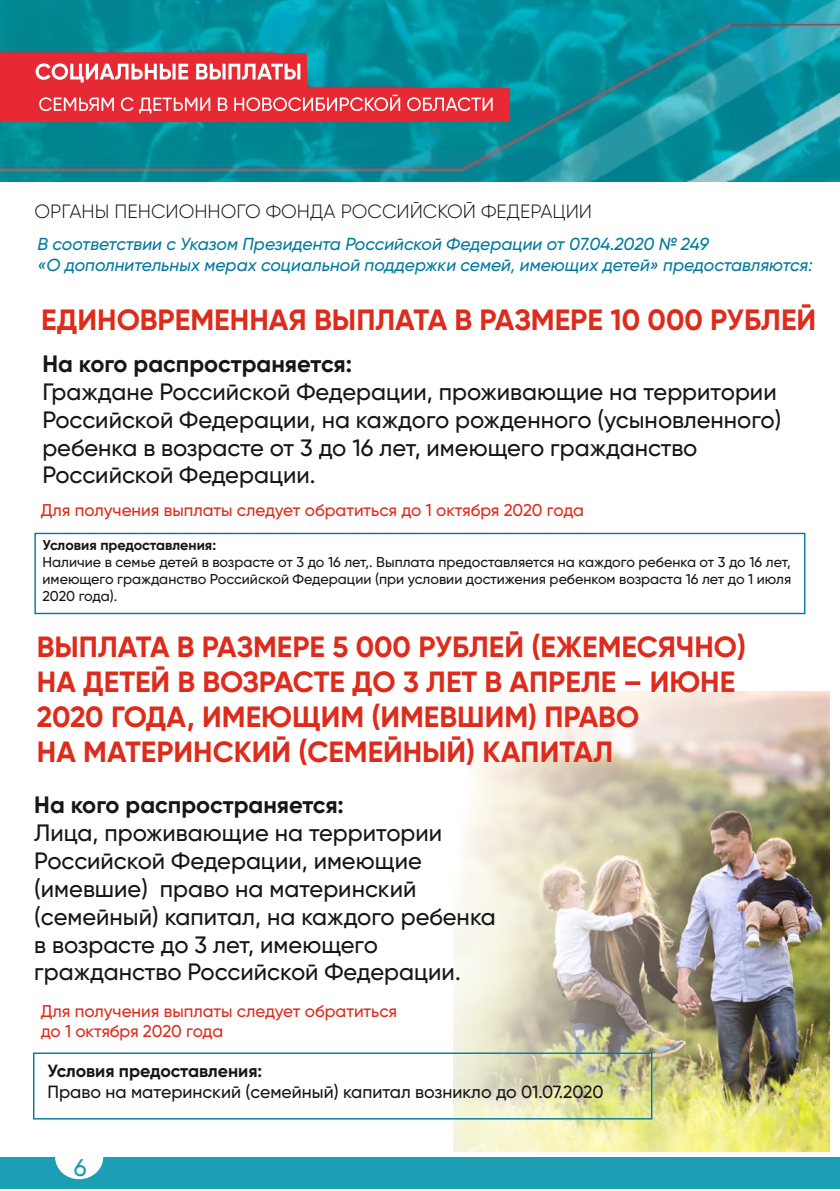
<style>
.page{position:relative;width:840px;height:1191px;background:#fff}
.page>*{position:absolute;margin:0;border:0;box-sizing:border-box;transform-origin:0 0}
.t1{font:700 29.2px/35.4px "Gilroy";color:#dd2b1c}
.t2{font:500 24px "Gilroy";color:#1c9eb5}
.t3{font:500 23.6px/27.8px "Gilroy";color:#151616}
.t4{font:700 23.6px "Gilroy";color:#151616}
.t5{font:300 19.2px "Gilroy";color:#151616}
.t6{font:500 17.6px "Gilroy";color:#151616}
.t7{font:700 17.6px "Gilroy";color:#151616}
.t8{font:italic 500 17.4px/20.4px "Gilroy";color:#007a9d}
.t9{font:500 17px/20px "Gilroy";color:#dd2b1c}
.t10{font:500 14.2px/16.8px "Gilroy";color:#151616;text-align:justify}
.t11{font:700 14.2px "Gilroy";color:#151616}
</style>
<div class="page">
<div style="left:34px;top:533px;width:771px;height:81px;border:1px solid #007a9d"></div>
<img style="left:453px;top:692px;width:375px;height:459px">
<div style="left:33px;top:1052px;width:619px;height:67px;border:1px solid #007a9d"></div>
<img style="left:0;top:0;width:839px;height:181px">
<div style="left:0;top:53px;width:306px;height:34px;background:#e62933"></div>
<div style="left:0;top:88px;width:510px;height:34px;background:#e62933"></div>
<svg style="left:36px;top:63px;width:264px;height:19px"></svg>
<svg style="left:39px;top:95px;width:453px;height:18px"></svg>
<div style="left:0;top:1157px;width:839px;height:31px;background:#1c9eb5"></div>
<div style="left:55px;top:1135px;width:48px;height:44px;background:#fff;border-radius:50%"></div>
<p class="t5" style="left:35px;top:203px;width:558px">ОРГАНЫ ПЕНСИОННОГО ФОНДА РОССИЙСКОЙ ФЕДЕРАЦИИ</p>
<p class="t8" style="left:37px;top:235px;width:776px">В соответствии с Указом Президента Российской Федерации от 07.04.2020 № 249<br>«О дополнительных мерах социальной поддержки семей, имеющих детей» предоставляются:</p>
<p class="t1" style="left:41px;top:303px;width:776px">ЕДИНОВРЕМЕННАЯ ВЫПЛАТА В РАЗМЕРЕ 10 000 РУБЛЕЙ</p>
<p class="t4" style="left:42px;top:353px;width:311px">На кого распространяется:</p>
<p class="t3" style="left:42px;top:379px;width:740px">Граждане Российской Федерации, проживающие на территории Российской Федерации, на каждого рожденного (усыновленного) ребенка в возрасте от 3 до 16 лет, имеющего гражданство Российской Федерации.</p>
<p class="t9" style="left:41px;top:500px;width:544px">Для получения выплаты следует обратиться до 1 октября 2020 года</p>
<p class="t11" style="left:43px;top:538px;width:175px">Условия предоставления:</p>
<p class="t10" style="left:43px;top:554px;width:749px">Наличие в семье детей в возрасте от 3 до 16 лет,. Выплата предоставляется на каждого ребенка от 3 до 16 лет, имеющего гражданство Российской Федерации (при условии достижения ребенком возраста 16 лет до 1 июля 2020 года).</p>
<p class="t1" style="left:37px;top:630px;width:710px">ВЫПЛАТА В РАЗМЕРЕ 5 000 РУБЛЕЙ (ЕЖЕМЕСЯЧНО)<br>НА ДЕТЕЙ В ВОЗРАСТЕ ДО 3 ЛЕТ В АПРЕЛЕ – ИЮНЕ 2020 ГОДА, ИМЕЮЩИМ (ИМЕВШИМ) ПРАВО<br>НА МАТЕРИНСКИЙ (СЕМЕЙНЫЙ) КАПИТАЛ</p>
<p class="t4" style="left:34px;top:794px;width:311px">На кого распространяется:</p>
<p class="t3" style="left:34px;top:820px;width:462px">Лица, проживающие на территории Российской Федерации, имеющие (имевшие) право на материнский (семейный) капитал, на каждого ребенка в возрасте до 3 лет, имеющего гражданство Российской Федерации.</p>
<p class="t9" style="left:41px;top:1001px;width:358px">Для получения выплаты следует обратиться до 1 октября 2020 года</p>
<p class="t7" style="left:47px;top:1062px;width:216px">Условия предоставления:</p>
<p class="t6" style="left:47px;top:1083px;width:557px">Право на материнский (семейный) капитал возникло до 01.07.2020</p>
<p class="t2" style="left:74px;top:1156px;width:14px">6</p>
</div>
